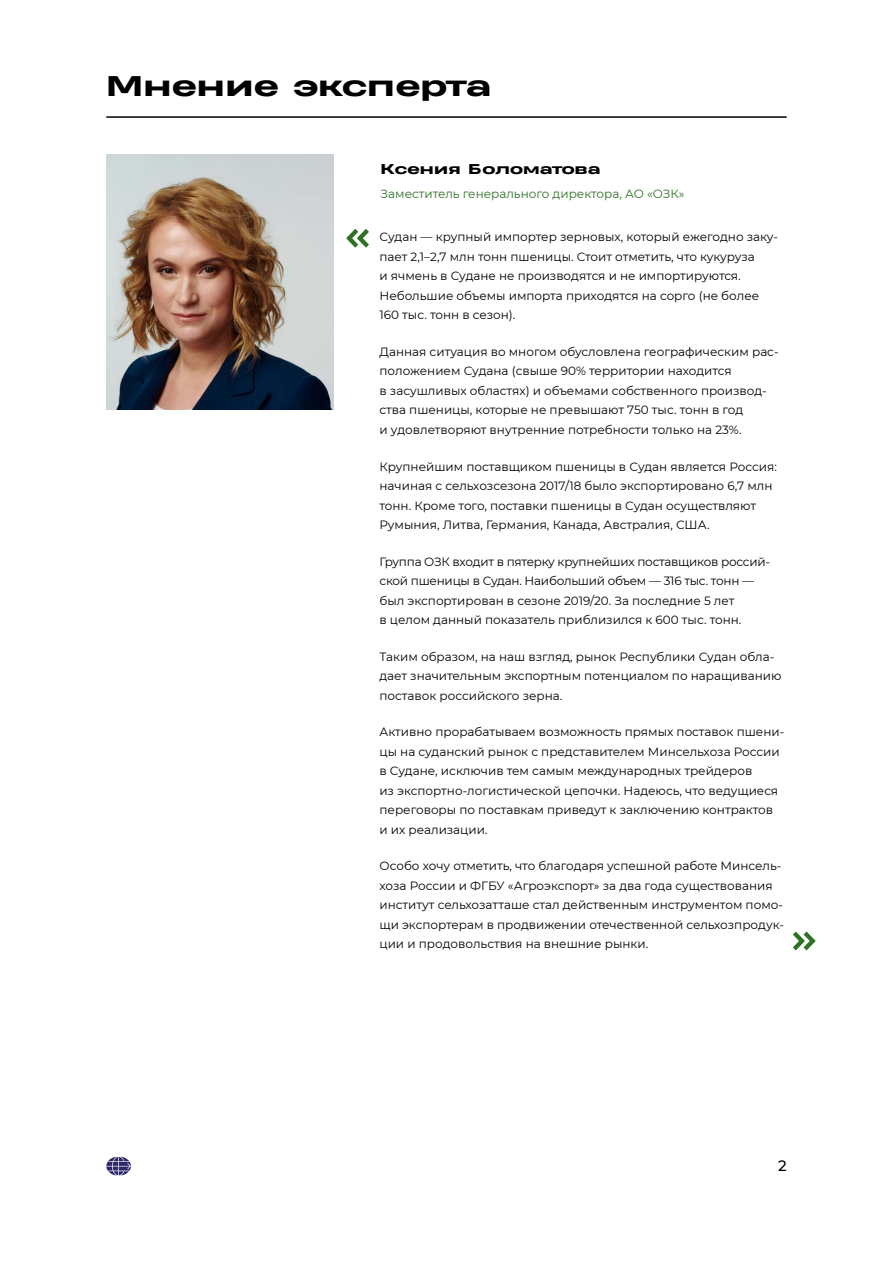
<style>
.page{position:relative;width:893px;height:1263px;background:#fff}
.page>*{position:absolute;margin:0;border:0;box-sizing:border-box;transform-origin:0 0}
.t1{font:800 27px "Heading Pro Ultra Wide";color:#000}
.t2{font:500 15px "Montserrat";color:#000}
.t3{font:800 13.5px "Heading Pro Ultra Wide";color:#000}
.t4{font:12px/19.5px "Montserrat";color:#000}
.t5{font:12px/19.5px "Montserrat";letter-spacing:-.02em;color:#000}
.t6{font:12px "Montserrat";color:#2f7225}
</style>
<div class="page">
<svg style="left:106px;top:1157px;width:25px;height:18px"></svg>
<hr style="left:106px;top:116px;width:681px;height:2px;background:#000">
<img style="left:106px;top:155px;width:228px;height:254px">
<svg style="left:346px;top:229px;width:23px;height:18px"></svg>
<svg style="left:793px;top:932px;width:22px;height:18px"></svg>
<h1 class="t1" style="left:106px;top:69px;width:387px">Мнение эксперта</h1>
<p class="t3" style="left:381px;top:161px;width:222px">Ксения Боломатова</p>
<p class="t6" style="left:381px;top:186px;width:306px">Заместитель генерального директора, АО «ОЗК»</p>
<p class="t4" style="left:379px;top:227px;width:400px">Судан — крупный импортер зерновых, который ежегодно заку&shy;пает 2,1–2,7 млн тонн пшеницы. Стоит отметить, что кукуруза<br>и ячмень в Судане не производятся и не импортируются.<br>Небольшие объемы импорта приходятся на сорго (не более 160 тыс. тонн в сезон).</p>
<p class="t4" style="left:379px;top:342px;width:401px">Данная ситуация во многом обусловлена географическим рас&shy;положением Судана (свыше 90% территории находится<br>в засушливых областях) и объемами собственного производ&shy;ства пшеницы, которые не превышают 750 тыс. тонн в год<br>и удовлетворяют внутренние потребности только на 23%.</p>
<p class="t4" style="left:379px;top:456px;width:399px">Крупнейшим поставщиком пшеницы в Судан является Россия: начиная с сельхозсезона 2017/18 было экспортировано 6,7 млн тонн. Кроме того, поставки пшеницы в Судан осуществляют Румыния, Литва, Германия, Канада, Австралия, США.</p>
<p class="t5" style="left:379px;top:551px;width:392px">Группа ОЗК входит в пятерку крупнейших поставщиков россий&shy;ской пшеницы в Судан. Наибольший объем — 316 тыс. тонн — был экспортирован в сезоне 2019/20. За последние 5 лет<br>в целом данный показатель приблизился к 600 тыс. тонн.</p>
<p class="t4" style="left:379px;top:646px;width:404px">Таким образом, на наш взгляд, рынок Республики Судан обла&shy;дает значительным экспортным потенциалом по наращиванию поставок российского зерна.</p>
<p class="t4" style="left:379px;top:722px;width:406px">Активно прорабатываем возможность прямых поставок пшени&shy;цы на суданский рынок с представителем Минсельхоза России в Судане, исключив тем самым международных трейдеров<br>из экспортно-логистической цепочки. Надеюсь, что ведущиеся переговоры по поставкам приведут к заключению контрактов и их реализации.</p>
<p class="t4" style="left:379px;top:856px;width:406px">Особо хочу отметить, что благодаря успешной работе Минсель&shy;хоза России и ФГБУ «Агроэкспорт» за два года существования институт сельхозатташе стал действенным инструментом помо&shy;щи экспортерам в продвижении отечественной сельхозпродук&shy;ции и продовольствия на внешние рынки.</p>
<p class="t2" style="left:778px;top:1155px;width:10px">2</p>
</div>
